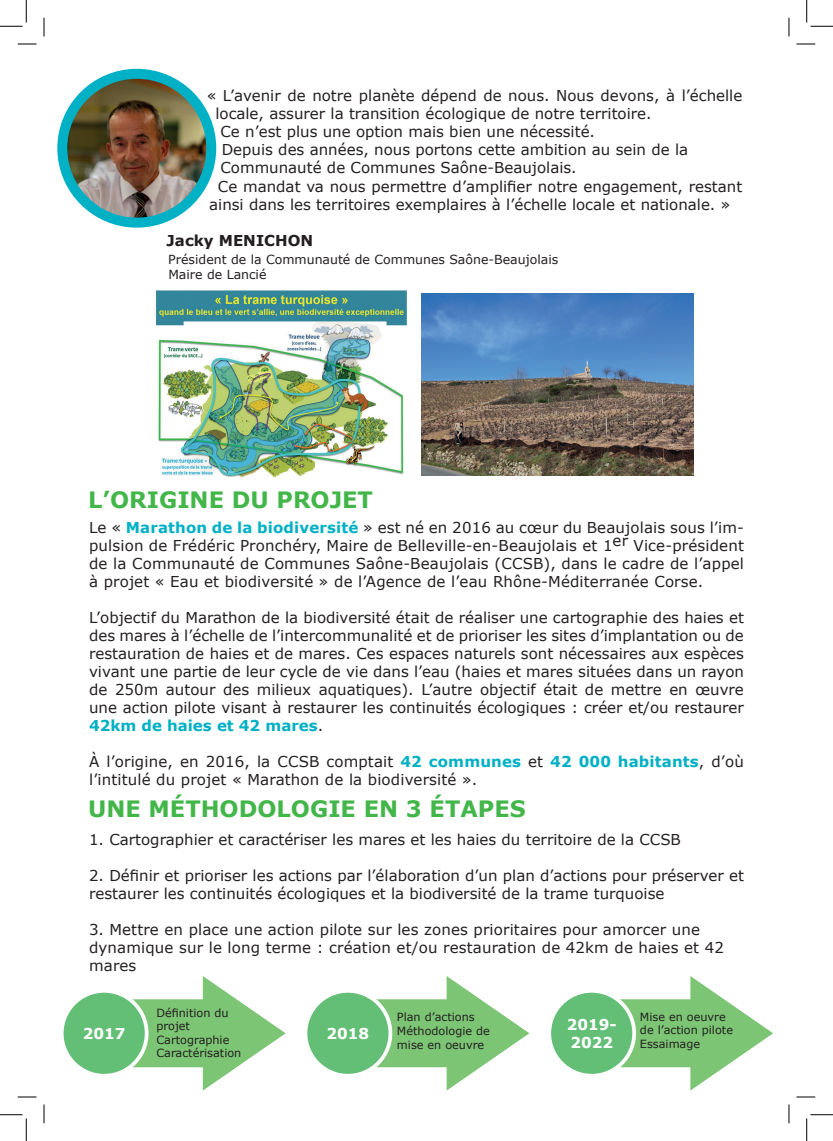
<style>
.page{position:relative;width:833px;height:1141px;background:#fff}
.page>*{position:absolute;margin:0;border:0;box-sizing:border-box;transform-origin:0 0}
.t1{font:700 22.5px "Verdana";color:#42b649}
.t2{font:15px/18px "Verdana";color:#231f20}
.t3{font:700 15px/18px "Verdana";color:#fff}
.t4{font:700 15px "Verdana";color:#231f20}
.t5{font:12.5px/15px "Verdana";color:#231f20}
.t6{font:11.25px/13.5px "Verdana";color:#231f20}
.s1{font-weight:700;color:#00b0c5}
</style>
<div class="page">
<img style="left:62px;top:74px;width:149px;height:149px;border-radius:74px">
<div style="left:57px;top:69px;width:159px;height:159px;border:10px solid #00b0c5;border-radius:50%"></div>
<svg style="left:132px;top:976px;width:153px;height:114px"></svg>
<div style="left:62px;top:990px;width:84px;height:85px;background:#63be76;border-radius:50%"></div>
<div style="left:60px;top:988px;width:88px;height:89px;border:4px solid #fff;border-radius:50%"></div>
<svg style="left:376px;top:976px;width:153px;height:114px"></svg>
<div style="left:305px;top:990px;width:85px;height:85px;background:#63be76;border-radius:50%"></div>
<div style="left:303px;top:988px;width:89px;height:89px;border:4px solid #fff;border-radius:50%"></div>
<svg style="left:620px;top:976px;width:152px;height:114px"></svg>
<div style="left:549px;top:990px;width:84px;height:85px;background:#63be76;border-radius:50%"></div>
<div style="left:547px;top:988px;width:88px;height:89px;border:4px solid #fff;border-radius:50%"></div>
<img style="left:421px;top:294px;width:272px;height:181px">
<img style="left:155px;top:290px;width:252px;height:188px">
<svg style="left:18px;top:43px;width:18px;height:2px"></svg>
<svg style="left:796px;top:43px;width:18px;height:2px"></svg>
<svg style="left:18px;top:1096px;width:18px;height:1px"></svg>
<svg style="left:796px;top:1096px;width:18px;height:1px"></svg>
<svg style="left:43px;top:18px;width:2px;height:18px"></svg>
<svg style="left:43px;top:1104px;width:2px;height:19px"></svg>
<svg style="left:788px;top:18px;width:1px;height:18px"></svg>
<svg style="left:788px;top:1104px;width:1px;height:19px"></svg>
<svg style="left:0;top:0;width:27px;height:27px"></svg>
<svg style="left:0;top:1114px;width:27px;height:26px"></svg>
<svg style="left:806px;top:0;width:26px;height:27px"></svg>
<svg style="left:806px;top:1114px;width:26px;height:26px"></svg>
<p class="t2" style="left:206px;top:87px;width:537px">« L’avenir de notre planète dépend de nous. Nous devons, à l’échelle</p>
<p class="t2" style="left:215px;top:105px;width:437px">locale, assurer la transition écologique de notre territoire.</p>
<p class="t2" style="left:220px;top:123px;width:376px">Ce n’est plus une option mais bien une nécessité.</p>
<p class="t2" style="left:221px;top:141px;width:467px">Depuis des années, nous portons cette ambition au sein de la</p>
<p class="t2" style="left:220px;top:159px;width:357px">Communauté de Communes Saône-Beaujolais.</p>
<p class="t2" style="left:218px;top:177px;width:525px">Ce mandat va nous permettre d’amplifier notre engagement, restant</p>
<p class="t2" style="left:209px;top:195px;width:522px">ainsi dans les territoires exemplaires à l’échelle locale et nationale. »</p>
<p class="t4" style="left:166px;top:229px;width:148px">Jacky MENICHON</p>
<p class="t5" style="left:168px;top:251px;width:391px">Président de la Communauté de Communes Saône-Beaujolais<br>Maire de Lancié</p>
<h1 class="t1" style="left:88px;top:483px;width:286px">L’ORIGINE DU PROJET</h1>
<p class="t2" style="left:89px;top:518px;width:656px;text-align:justify">Le « <span class="s1">Marathon de la biodiversité</span> » est né en 2016 au cœur du Beaujolais sous l’im&shy;pulsion de Frédéric Pronchéry, Maire de Belleville-en-Beaujolais et 1er Vice-président de la Communauté de Communes Saône-Beaujolais (CCSB), dans le cadre de l’appel à projet « Eau et biodiversité » de l’Agence de l’eau Rhône-Méditerranée Corse.</p>
<p class="t2" style="left:89px;top:608px;width:656px;text-align:justify">L’objectif du Marathon de la biodiversité était de réaliser une cartographie des haies et des mares à l’échelle de l’intercommunalité et de prioriser les sites d’implantation ou de restauration de haies et de mares. Ces espaces naturels sont nécessaires aux espèces vivant une partie de leur cycle de vie dans l’eau (haies et mares situées dans un rayon de 250m autour des milieux aquatiques). L’autre objectif était de mettre en œuvre une action pilote visant à restaurer les continuités écologiques : créer et/ou restaurer <span class="s1">42km de haies et 42 mares</span>.</p>
<p class="t2" style="left:89px;top:752px;width:656px">À l’origine, en 2016, la CCSB comptait <span class="s1">42 communes</span> et <span class="s1">42 000 habitants</span>, d’où l’intitulé du projet « Marathon de la biodiversité ».</p>
<h1 class="t1" style="left:88px;top:792px;width:439px">UNE MÉTHODOLOGIE EN 3 ÉTAPES</h1>
<p class="t2" style="left:89px;top:830px;width:593px">1. Cartographier et caractériser les mares et les haies du territoire de la CCSB</p>
<p class="t2" style="left:89px;top:866px;width:656px">2. Définir et prioriser les actions par l’élaboration d’un plan d’actions pour préserver et restaurer les continuités écologiques et la biodiversité de la trame turquoise</p>
<p class="t2" style="left:89px;top:920px;width:636px">3. Mettre en place une action pilote sur les zones prioritaires pour amorcer une dynamique sur le long terme : création et/ou restauration de 42km de haies et 42 mares</p>
<p class="t3" style="left:83px;top:1024px;width:44px">2017</p>
<p class="t6" style="left:156px;top:1005px;width:86px">Définition du projet<br>Cartographie<br>Caractérisation</p>
<p class="t3" style="left:326px;top:1024px;width:44px">2018</p>
<p class="t6" style="left:397px;top:1010px;width:94px">Plan d’actions<br>Méthodologie de mise en oeuvre</p>
<p class="t3" style="left:566px;top:1015px;width:51px">2019-<br>2022</p>
<p class="t6" style="left:639px;top:1009px;width:94px">Mise en oeuvre de l’action pilote<br>Essaimage</p>
</div>
